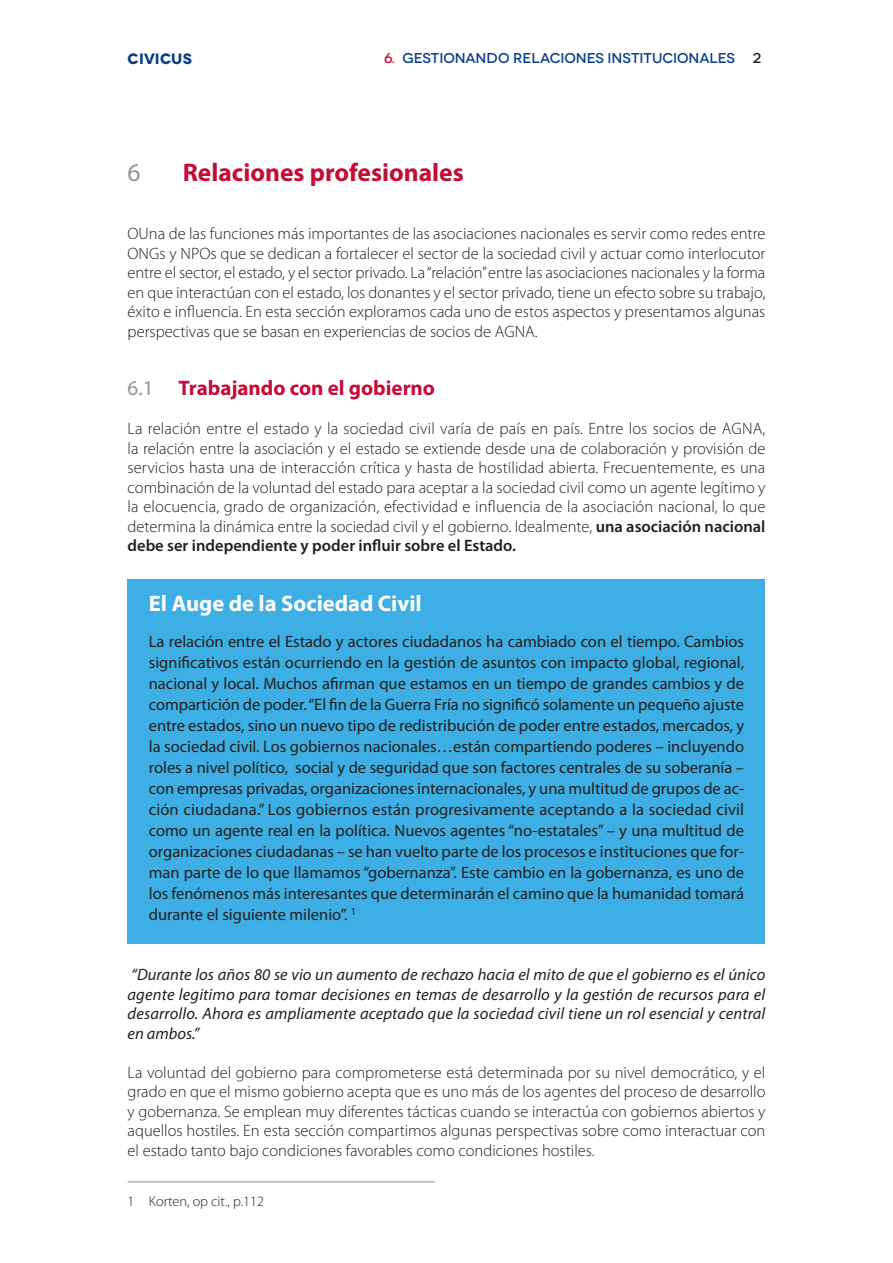
<style>
.page{position:relative;width:893px;height:1263px;background:#fff}
.page>*{position:absolute;margin:0;border:0;box-sizing:border-box;transform-origin:0 0}
.t1{font:700 25.5px "Myriad Pro";color:#c40c37}
.t2{font:25.5px "Myriad Pro";color:#939598}
.t3{font:700 22.5px "Myriad Pro";color:#fff}
.t4{font:700 21px "Myriad Pro";color:#c40c37}
.t5{font:300 16.5px/19.5px "Myriad Pro";color:#231f20;text-align:justify}
.t6{font:16.5px/21px "Myriad Pro";color:#231f20;text-align:justify}
.t7{font:italic 16.5px/19.5px "Myriad Pro";letter-spacing:.01em;color:#231f20;text-align:justify}
.t8{font:700 15px "Novecentowide";letter-spacing:.01em;color:#083e89}
.t9{font:500 14.25px "Novecentowide";letter-spacing:-.005em;color:#083e89}
.t10{font:300 14.25px "Myriad Pro";color:#231f20}
.t11{font:500 14.25px "Novecentowide";color:#231f20}
.s1{color:#c40c37}
.s2{font-weight:400;color:#939598}
.s3{font-weight:600}
</style>
<div class="page">
<hr style="left:128px;top:1181px;width:307px;height:1px;background:#939598">
<div style="left:128px;top:579px;width:637px;height:364px;background:#3eafe4"></div>
<p class="t8" style="left:128px;top:50px;width:66px">CIVICUS</p>
<p class="t9" style="left:384px;top:50px;width:352px"><span class="s1">6.</span> GESTIONANDO RELACIONES INSTITUCIONALES</p>
<p class="t11" style="left:753px;top:50px;width:10px">2</p>
<h1 class="t2" style="left:128px;top:163px;width:15px">6</h1>
<h1 class="t1" style="left:183px;top:163px;width:282px">Relaciones profesionales</h1>
<p class="t5" style="left:128px;top:225px;width:639px">OUna de las funciones más importantes de las asociaciones nacionales es servir como redes entre ONGs y NPOs que se dedican a fortalecer el sector de la sociedad civil y actuar como interlocutor entre el sector, el estado, y el sector privado. La“relación”entre las asociaciones nacionales y la forma en que interactúan con el estado, los donantes y el sector privado, tiene un efecto sobre su trabajo, éxito e influencia. En esta sección exploramos cada uno de estos aspectos y presentamos algunas perspectivas que se basan en experiencias de socios de AGNA.</p>
<p class="t4" style="left:128px;top:380px;width:309px"><span class="s2">6.1</span> Trabajando con el gobierno</p>
<p class="t5" style="left:128px;top:420px;width:639px">La relación entre el estado y la sociedad civil varía de país en país. Entre los socios de AGNA, la relación entre la asociación y el estado se extiende desde una de colaboración y provisión de servicios hasta una de interacción crítica y hasta de hostilidad abierta. Frecuentemente, es una combinación de la voluntad del estado para aceptar a la sociedad civil como un agente legítimo y la elocuencia, grado de organización, efectividad e influencia de la asociación nacional, lo que determina la dinámica entre la sociedad civil y el gobierno. Idealmente, <span class="s3">una asociación nacional debe ser independiente y poder influir sobre el Estado.</span></p>
<h2 class="t3" style="left:149px;top:595px;width:274px">El Auge de la Sociedad Civil</h2>
<p class="t6" style="left:149px;top:632px;width:597px">La relación entre el Estado y actores ciudadanos ha cambiado con el tiempo. Cambios significativos están ocurriendo en la gestión de asuntos con impacto global, regional, nacional y local. Muchos afirman que estamos en un tiempo de grandes cambios y de compartición de poder.“El fin de la Guerra Fría no significó solamente un pequeño ajuste entre estados, sino un nuevo tipo de redistribución de poder entre estados, mercados, y la sociedad civil. Los gobiernos nacionales…están compartiendo poderes – incluyendo roles a nivel político, social y de seguridad que son factores centrales de su soberanía – con empresas privadas, organizaciones internacionales, y una multitud de grupos de ac&shy;ción ciudadana.” Los gobiernos están progresivamente aceptando a la sociedad civil como un agente real en la política. Nuevos agentes “no-estatales” – y una multitud de organizaciones ciudadanas – se han vuelto parte de los procesos e instituciones que for&shy;man parte de lo que llamamos “gobernanza”. Este cambio en la gobernanza, es uno de los fenómenos más interesantes que determinarán el camino que la humanidad tomará durante el siguiente milenio”. <sup>1</sup></p>
<p class="t7" style="left:128px;top:966px;width:639px">“Durante los años 80 se vio un aumento de rechazo hacia el mito de que el gobierno es el único agente legitimo para tomar decisiones en temas de desarrollo y la gestión de recursos para el desarrollo. Ahora es ampliamente aceptado que la sociedad civil tiene un rol esencial y central en ambos.”</p>
<p class="t5" style="left:128px;top:1064px;width:639px">La voluntad del gobierno para comprometerse está determinada por su nivel democrático, y el grado en que el mismo gobierno acepta que es uno más de los agentes del proceso de desarrollo y gobernanza. Se emplean muy diferentes tácticas cuando se interactúa con gobiernos abiertos y aquellos hostiles. En esta sección compartimos algunas perspectivas sobre como interactuar con el estado tanto bajo condiciones favorables como condiciones hostiles.</p>
<p class="t10" style="left:128px;top:1196px;width:138px">1 Korten, op cit., p.112</p>
</div>
